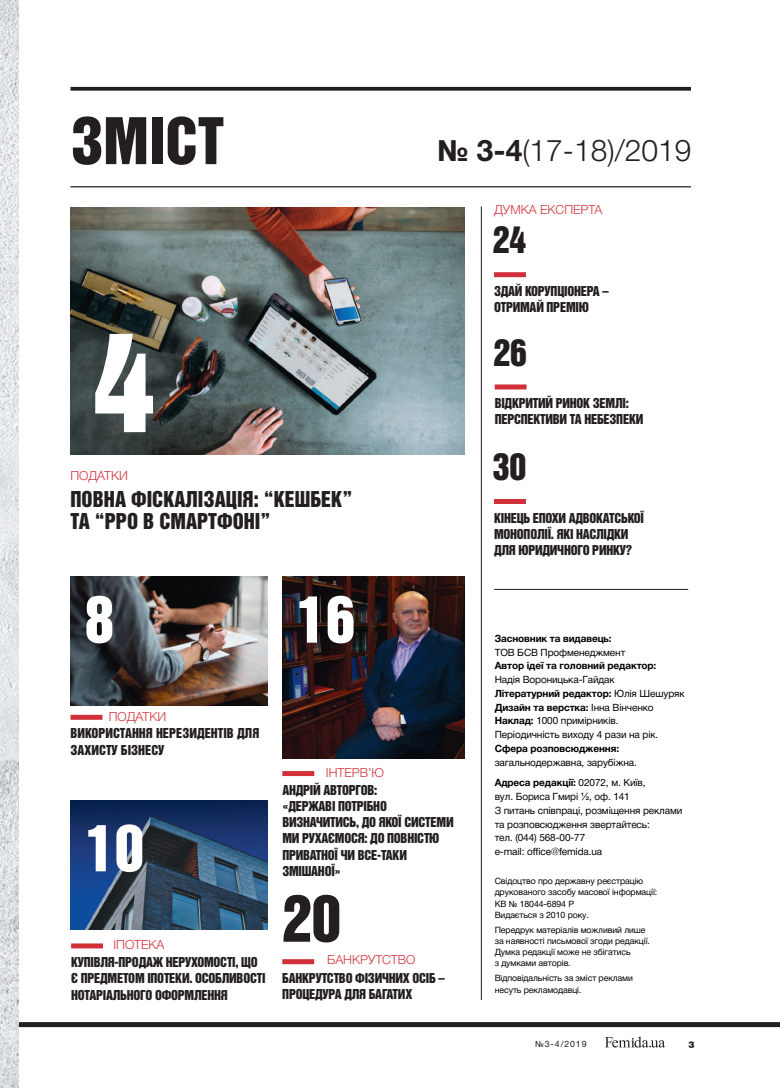
<style>
.page{position:relative;width:780px;height:1088px;background:#fff}
.page>*{position:absolute;margin:0;border:0;box-sizing:border-box;transform-origin:0 0}
.t1{font:125px "Helvetica Inserat LT Std";color:#fff}
.t2{font:58.75px "Helvetica Inserat LT Std";color:#231f20}
.t3{font:58.75px "Helvetica Inserat LT Std";color:#fff}
.t4{font:33.75px "Helvetica Inserat LT Std";color:#231f20}
.t5{font:300 30px "Helvetica Neue Cyr";color:#231f20}
.t6{font:20px/22.5px "Helvetica Inserat LT Std";color:#231f20}
.t7{font:12.5px/16.2px "Helvetica Inserat LT Std";letter-spacing:-.02em;color:#231f20}
.t8{font:300 12.5px "Helvetica Neue Cyr";color:#d13039}
.t9{font:12.5px "Helvetica Inserat LT Std";color:#231f20}
.t10{font:10px/13.8px "Helvetica Neue Cyr";letter-spacing:-.01em;color:#000101}
.t11{font:700 10px "Helvetica Neue Cyr";letter-spacing:-.01em;color:#000101}
.t12{font:8.75px/11.2px "Helvetica Neue Cyr";letter-spacing:-.01em;color:#000101}
.t13{font:8.75px "Helvetica Neue Cyr";color:#231f20}
.t14{font:900 8.75px "Pragmatica";color:#231f20}
.s1{font-weight:700}
.s2{font-family:"Arial"}
</style>
<div class="page">
<div style="left:18px;top:1022px;width:762px;height:5px;background:#231f20"></div>
<svg style="left:604px;top:1036px;width:61px;height:11px"></svg>
<svg style="left:70px;top:87px;width:621px;height:4px;background:#353233"></svg>
<hr style="left:70px;top:186px;width:621px;height:1px;background:#231f20">
<hr style="left:481px;top:206px;width:1px;height:794px;background:#231f20">
<img style="left:70px;top:208px;width:394px;height:246px">
<img style="left:70px;top:576px;width:197px;height:129px">
<div style="left:70px;top:715px;width:32px;height:5px;background:#d13039"></div>
<img style="left:70px;top:800px;width:197px;height:130px">
<div style="left:71px;top:943px;width:32px;height:5px;background:#d13039"></div>
<img style="left:282px;top:576px;width:182px;height:182px">
<div style="left:282px;top:771px;width:32px;height:5px;background:#d13039"></div>
<div style="left:282px;top:959px;width:32px;height:5px;background:#d13039"></div>
<hr style="left:494px;top:589px;width:194px;height:1px;background:#231f20">
<div style="left:494px;top:272px;width:32px;height:5px;background:#d13039"></div>
<div style="left:494px;top:384px;width:32px;height:5px;background:#d13039"></div>
<div style="left:494px;top:499px;width:32px;height:5px;background:#d13039"></div>
<img style="left:0;top:0;width:18px;height:1088px">
<h2 class="t2" style="left:70px;top:106px;width:155px">зміст</h2>
<h1 class="t1" style="left:93px;top:308px;width:64px">4</h1>
<p class="t8" style="left:70px;top:468px;width:59px">податки</p>
<h3 class="t6" style="left:70px;top:488px;width:283px">ПОВНА ФІСКАЛІЗАЦІЯ: “КЕШБЕК”<br>ТА “РРО В СМАРтФОНІ”</h3>
<h3 class="t5" style="left:437px;top:134px;width:256px"><span class="s1">№ 3-4</span>(17-18)/2019</h3>
<p class="t8" style="left:494px;top:203px;width:103px">ДУМКА ЕКСПЕРТА</p>
<h3 class="t4" style="left:492px;top:220px;width:35px">24</h3>
<p class="t7" style="left:494px;top:283px;width:81px">Здай корупціонера</p>
<p class="t7" style="left:602px;top:283px;width:8px">–</p>
<p class="t7" style="left:494px;top:299px;width:95px">отримай премію</p>
<h3 class="t4" style="left:493px;top:332px;width:35px">26</h3>
<p class="t7" style="left:494px;top:395px;width:83px">Відкритий ринок</p>
<p class="t7" style="left:593px;top:395px;width:37px">землі:</p>
<p class="t7" style="left:494px;top:411px;width:97px">перспективи та небе</p>
<p class="t7" style="left:609px;top:411px;width:35px">зпеки</p>
<h3 class="t4" style="left:492px;top:447px;width:35px">30</h3>
<p class="t7" style="left:494px;top:510px;width:97px">Кінець епохи адвока</p>
<p class="t7" style="left:609px;top:510px;width:25px">тської</p>
<p class="t7" style="left:494px;top:526px;width:18px">монопол</p>
<p class="t7" style="left:494px;top:526px;width:139px;text-align:right">ії. Які наслідки<br>для юридичного ринку?</p>
<h2 class="t3" style="left:85px;top:584px;width:31px">8</h2>
<h2 class="t3" style="left:296px;top:584px;width:60px">16</h2>
<p class="t8" style="left:109px;top:709px;width:59px">податки</p>
<p class="t7" style="left:71px;top:725px;width:63px">Використання</p>
<p class="t7" style="left:156px;top:725px;width:8px">нере</p>
<p class="t9" style="left:182px;top:726px;width:71px">зидентів для</p>
<p class="t9" style="left:71px;top:742px;width:95px">захисту бізне су</p>
<h2 class="t3" style="left:85px;top:813px;width:60px">10</h2>
<p class="t8" style="left:113px;top:937px;width:12px">ІПОТ</p>
<p class="t8" style="left:141px;top:937px;width:17px">ЕКА</p>
<p class="t7" style="left:71px;top:954px;width:196px">Купівля-продаж нерухомості, що є предметом іпотеки. Особливості нотаріальногоофор</p>
<p class="t7" style="left:185px;top:987px;width:18px">млення</p>
<p class="t8" style="left:326px;top:766px;width:60px">ІНТЕРВ’Ю</p>
<p class="t7" style="left:282px;top:782px;width:106px">Андрій Авторгов: «ДЕРЖАВІ ПОТРІБНО<br>ВИЗНАЧИТИСЬ</p>
<p class="t7" style="left:356px;top:814px;width:56px">, ДО ЯКОЇ СИСТ</p>
<p class="t7" style="left:282px;top:814px;width:164px;text-indent:148px">ЕМИ<br>МИ РУХАЄМОСЯ: ДО ПОВНІСТЮ<br>ПРИВАТНОЇ ЧИ ВСЕ-ТАКИ<br>ЗМІ ШАНОЇ»</p>
<h2 class="t2" style="left:282px;top:883px;width:60px">20</h2>
<p class="t8" style="left:327px;top:953px;width:89px">БАНКРУТСТВО</p>
<p class="t7" style="left:282px;top:970px;width:15px">Банкр</p>
<p class="t7" style="left:315px;top:970px;width:131px">утство фізичних осіб –</p>
<p class="t7" style="left:282px;top:986px;width:8px">проце</p>
<p class="t7" style="left:315px;top:986px;width:99px">дура для багатих</p>
<p class="t11" style="left:494px;top:633px;width:118px">Засновник та видавець:</p>
<p class="t10" style="left:494px;top:645px;width:132px">ТОВ БСВ Профменеджмент</p>
<p class="t11" style="left:494px;top:660px;width:163px">Автор ідеї та головний редактор:</p>
<p class="t10" style="left:494px;top:673px;width:191px">Надія Вороницька-Гайдак<br><span class="s1">Літературний редактор:</span> Юлія Шешуряк<br><span class="s1">Дизайн та верстка:</span> Інна Вінченко<br><span class="s1">Наклад:</span> 1000 примірників.<br>Періодичність виходу 4 рази на рік.</p>
<p class="t11" style="left:494px;top:743px;width:126px">Сфера розповсюдження:</p>
<p class="t10" style="left:494px;top:752px;width:152px;line-height:20.9px">загальнодержавна, зарубіжна.<br><span class="s1">Адреса редакції:</span> 02072, м. Київ,</p>
<p class="t10" style="left:494px;top:790px;width:189px">вул. Бориса Гмирі <span class="s2">½</span>, оф. 141<br>З питань співпраці, розміщення реклами та розповсюдження звертайтесь:<br>тел. (044) 568-00-77<br>e-mail: office@femida.ua</p>
<p class="t12" style="left:494px;top:875px;width:164px">Свідоцтво про державну реєстрацію друкованого засобу масової інформації:<br>КВ № 18044-6894 Р<br>Видається з 2010 року.</p>
<p class="t12" style="left:494px;top:924px;width:157px">Передрук матеріалів можливий лише за наявності письмової згоди редакції.<br>Думка редакції може не збігатись<br>з думками авторів.</p>
<p class="t12" style="left:494px;top:972px;width:140px">Відповідальність за зміст реклами несуть рекламодавці.</p>
<p class="t13" style="left:535px;top:1039px;width:53px">№3-4/2019</p>
<p class="t14" style="left:688px;top:1039px;width:8px">3</p>
</div>
